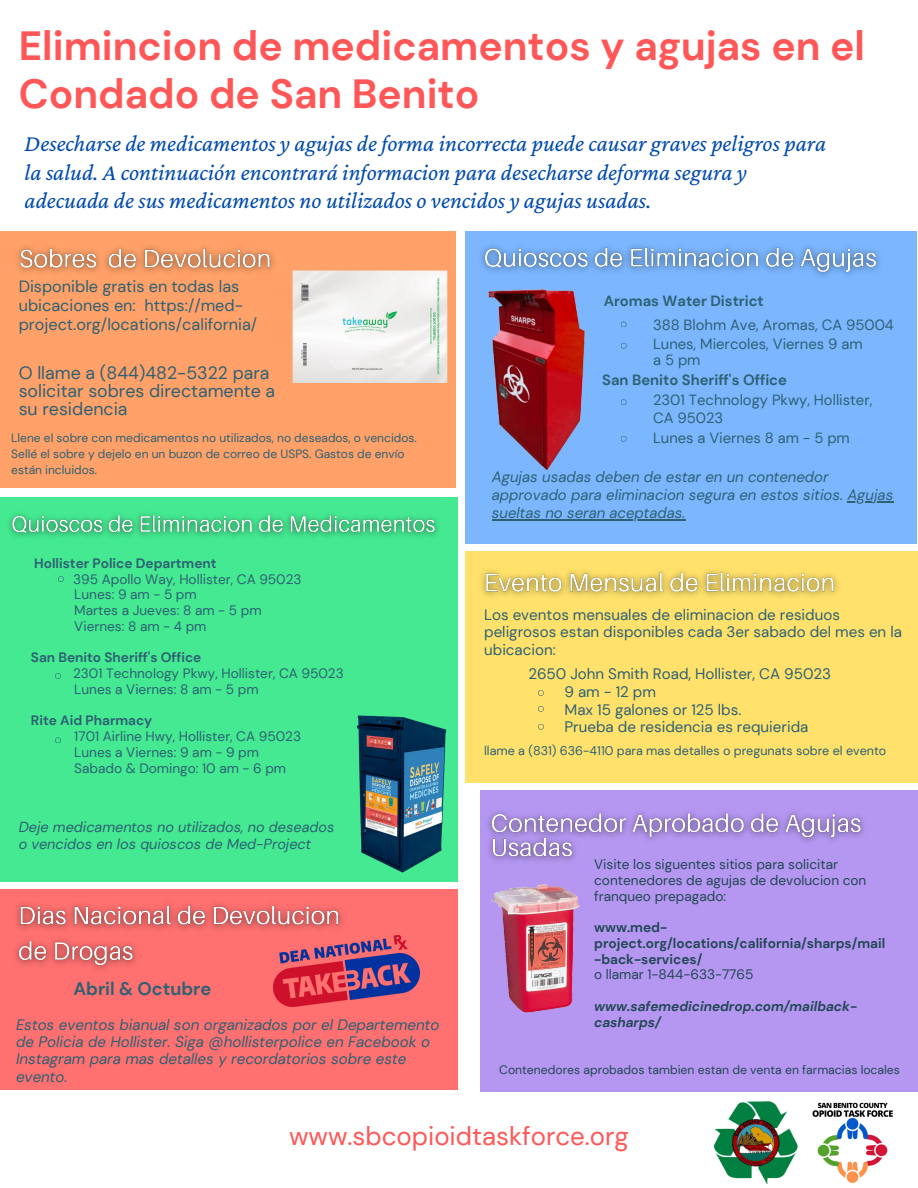
<style>
.page{position:relative;width:918px;height:1188px;background:#fff}
.page>*{position:absolute;margin:0;border:0;box-sizing:border-box;transform-origin:0 0}
.t1{font:700 40.65px/48px "DM Sans";color:#ff5757}
.t2{font:25.95px "DM Sans";color:#ff5757}
.t3{font:italic 23.7px/28.2px "Crimson Pro";color:#004aad}
.t4{font:700 18.15px "DM Sans";color:#2e6173}
.t5{font:17.85px/18px "DM Sans";color:#2e6173}
.t6{font:16.35px/19.2px "DM Sans";color:#2e6173}
.t7{font:15.15px/17.5px "DM Sans";color:#2e6173}
.t8{font:italic 15.15px/17.4px "DM Sans";color:#2e6173}
.t9{font:italic 15px/18px "DM Sans";color:#2e6173}
.t10{font:14.85px/19.5px "DM Sans";color:#2e6173}
.t11{font:700 14.85px "DM Sans";color:#2e6173}
.t12{font:italic 14.4px/17px "DM Sans";color:#2e6173}
.t13{font:13.65px/15.8px "DM Sans";color:#2e6173}
.t14{font:13.65px/15.8px "DM Sans";color:#214754}
.t15{font:700 13.65px/15.8px "DM Sans";color:#214754}
.t16{font:700 13.65px "DM Sans";color:#2e6173}
.t17{font:italic 700 13.65px/15.8px "DM Sans";color:#214754}
.t18{font:12.6px "DM Sans";color:#2e6173}
.t19{font:12.15px "DM Sans";color:#214754}
.t20{font:12px/16px "DM Sans";color:#2e6173}
</style>
<div class="page">
<div style="left:0;top:231px;width:455px;height:257px;background:#ffa168"></div>
<img style="left:293px;top:271px;width:154px;height:112px">
<div style="left:466px;top:231px;width:451px;height:313px;background:#7bb6ff"></div>
<div style="left:466px;top:551px;width:452px;height:232px;background:#ffe16b"></div>
<div style="left:0;top:889px;width:458px;height:201px;background:#ff7070"></div>
<div style="left:480px;top:791px;width:438px;height:301px;background:#b597f1"></div>
<div style="left:0;top:497px;width:458px;height:385px;background:#44e991"></div>
<hr style="left:847px;top:501px;width:46px;height:1px;background:#2e6173">
<hr style="left:492px;top:519px;width:193px;height:1px;background:#2e6173">
<svg style="left:621px;top:321px;width:6px;height:6px"></svg>
<svg style="left:621px;top:343px;width:6px;height:6px"></svg>
<svg style="left:621px;top:399px;width:6px;height:6px"></svg>
<svg style="left:621px;top:436px;width:6px;height:6px"></svg>
<img style="left:356px;top:715px;width:91px;height:158px">
<svg style="left:58px;top:576px;width:6px;height:6px"></svg>
<svg style="left:55px;top:673px;width:6px;height:6px"></svg>
<svg style="left:55px;top:737px;width:6px;height:6px"></svg>
<svg style="left:538px;top:724px;width:6px;height:6px"></svg>
<svg style="left:538px;top:690px;width:6px;height:6px"></svg>
<svg style="left:538px;top:706px;width:6px;height:6px"></svg>
<img style="left:482px;top:570px;width:356px;height:26px">
<img style="left:9px;top:514px;width:429px;height:23px">
<img style="left:17px;top:246px;width:257px;height:26px">
<img style="left:481px;top:245px;width:399px;height:31px">
<img style="left:15px;top:904px;width:328px;height:66px">
<img style="left:274px;top:935px;width:145px;height:72px">
<img style="left:488px;top:289px;width:97px;height:180px">
<img style="left:812px;top:1102px;width:81px;height:81px">
<img style="left:715px;top:1102px;width:82px;height:81px">
<img style="left:491px;top:884px;width:89px;height:129px">
<img style="left:488px;top:811px;width:376px;height:50px">
<h1 class="t1" style="left:19px;top:22px;width:848px">Elimincion de medicamentos y agujas en el<br>Condado de San Benito</h1>
<p class="t3" style="left:25px;top:129px;width:803px">Desecharse de medicamentos y agujas de forma incorrecta puede causar graves peligros para la salud. A continuación encontrará informacion para desecharse deforma segura y adecuada de sus medicamentos no utilizados o vencidos y agujas usadas.</p>
<p class="t6" style="left:19px;top:276px;width:240px">Disponible gratis en todas las ubicaciones en: https://med&shy;project.org/locations/california/</p>
<h3 class="t5" style="left:19px;top:364px;width:258px">O llame a (844)482-5322 para solicitar sobres directamente a su residencia</h3>
<p class="t20" style="left:11px;top:430px;width:407px">Llene el sobre con medicamentos no utilizados, no deseados, o vencidos.<br>Sellé el sobre y dejelo en un buzon de correo de USPS. Gastos de envío están incluidos.</p>
<p class="t16" style="left:34px;top:554px;width:184px">Hollister Police Department</p>
<p class="t13" style="left:73px;top:571px;width:230px">395 Apollo Way, Hollister, CA 95023<br>Lunes: 9 am - 5 pm<br>Martes a Jueves: 8 am - 5 pm<br>Viernes: 8 am - 4 pm</p>
<p class="t16" style="left:31px;top:649px;width:172px">San Benito Sheriff's Office</p>
<p class="t13" style="left:73px;top:665px;width:272px">2301 Technology Pkwy, Hollister, CA 95023<br>Lunes a Viernes: 8 am - 5 pm</p>
<p class="t16" style="left:31px;top:712px;width:123px">Rite Aid Pharmacy</p>
<p class="t13" style="left:74px;top:728px;width:228px">1701 Airline Hwy, Hollister, CA 95023<br>Lunes a Viernes: 9 am - 9 pm<br>Sabado &amp; Domingo: 10 am - 6 pm</p>
<p class="t12" style="left:19px;top:818px;width:317px">Deje medicamentos no utilizados, no deseados o vencidos en los quioscos de Med-Project</p>
<h3 class="t4" style="left:74px;top:977px;width:139px">Abril &amp; Octubre</h3>
<p class="t8" style="left:16px;top:1016px;width:425px">Estos eventos bianual son organizados por el Departemento de Policia de Hollister. Siga @hollisterpolice en Facebook o Instagram para mas detalles y recordatorios sobre este evento.</p>
<p class="t11" style="left:604px;top:292px;width:162px">Aromas Water District</p>
<p class="t10" style="left:653px;top:315px;width:242px">388 Blohm Ave, Aromas, CA 95004<br>Lunes, Miercoles, Viernes 9 am</p>
<p class="t10" style="left:653px;top:350px;width:49px">a 5 pm</p>
<p class="t11" style="left:602px;top:370px;width:186px">San Benito Sheriff's Office</p>
<p class="t10" style="left:653px;top:391px;width:221px;line-height:17.4px">2301 Technology Pkwy, Hollister,<br>CA 95023</p>
<p class="t10" style="left:653px;top:428px;width:198px">Lunes a Viernes 8 am - 5 pm</p>
<p class="t9" style="left:492px;top:468px;width:403px">Agujas usadas deben de estar en un contenedor approvado para eliminacion segura en estos sitios. Agujas sueltas no seran aceptadas.</p>
<p class="t7" style="left:484px;top:606px;width:419px">Los eventos mensuales de eliminacion de residuos peligrosos estan disponibles cada 3er sabado del mes en la ubicacion:</p>
<p class="t7" style="left:565px;top:665px;width:268px;text-indent:-36px">2650 John Smith Road, Hollister, CA 95023<br>9 am - 12 pm<br>Max 15 galones or 125 lbs.<br>Prueba de residencia es requierida</p>
<p class="t18" style="left:484px;top:743px;width:404px">llame a (831) 636-4110 para mas detalles o pregunats sobre el evento</p>
<p class="t14" style="left:594px;top:856px;width:274px">Visite los siguentes sitios para solicitar contenedores de agujas de devolucion con franqueo prepagado:</p>
<p class="t15" style="left:594px;top:919px;width:293px">www.med&shy;project.org/locations/california/sharps/mail -back-services/</p>
<p class="t14" style="left:594px;top:967px;width:161px">o llamar 1-844-633-7765</p>
<p class="t17" style="left:594px;top:998px;width:265px">www.safemedicinedrop.com/mailback&shy;casharps/</p>
<p class="t19" style="left:499px;top:1062px;width:402px">Contenedores aprobados tambien estan de venta en farmacias locales</p>
<h2 class="t2" style="left:289px;top:1120px;width:341px">www.sbcopioidtaskforce.org</h2>
</div>
